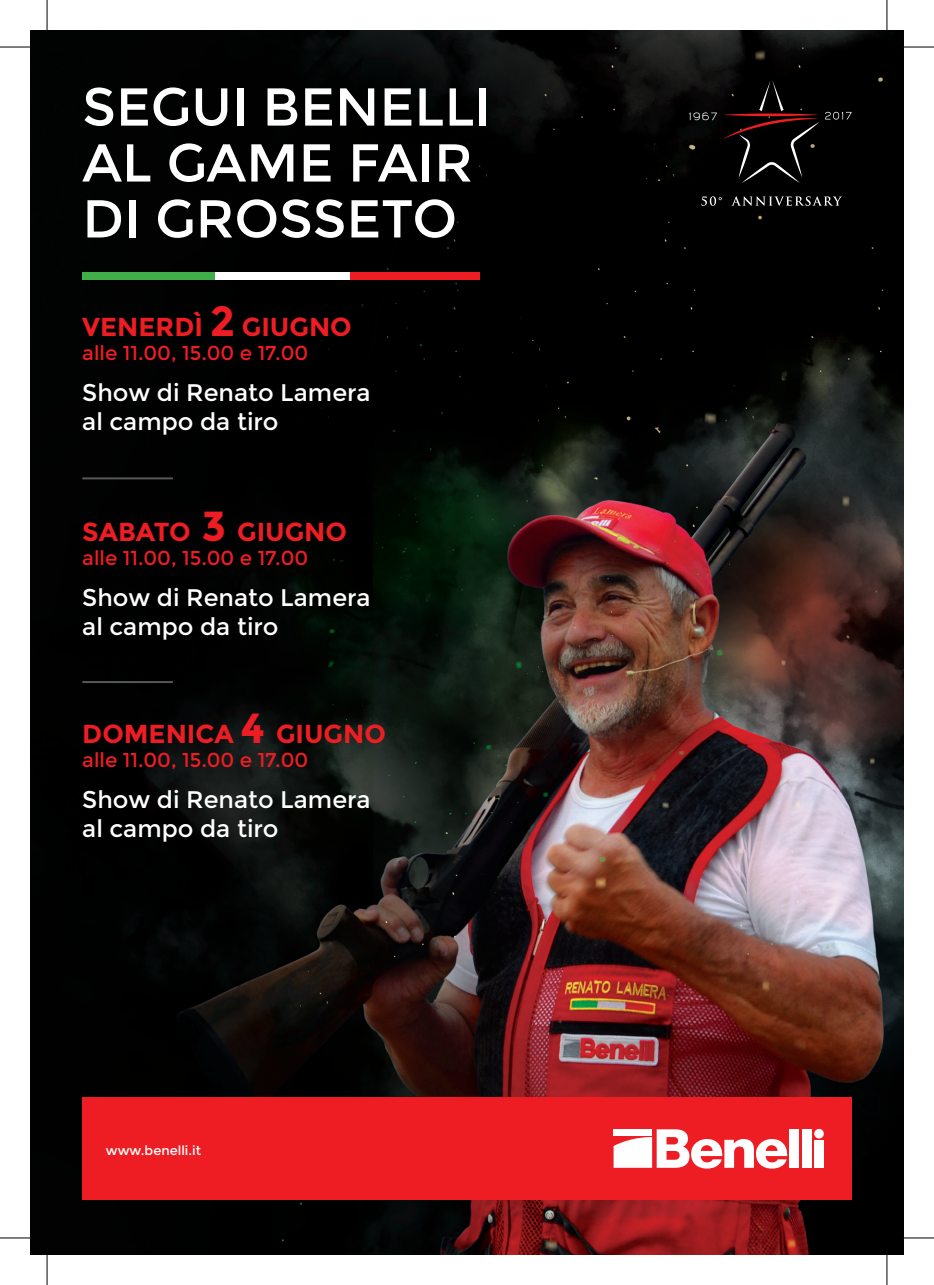
<style>
.page{position:relative;width:934px;height:1285px;background:#fff}
.page>*{position:absolute;margin:0;border:0;box-sizing:border-box;transform-origin:0 0}
.t1{font:53.2px/56px "Montserrat";color:#fff}
.t2{font:700 26px "Montserrat";color:#ee1d23}
.t3{font:24px/28.8px "Montserrat";color:#fff}
.t4{font:20px "Montserrat";color:#ee1d23}
.t5{font:13px "Montserrat";color:#fff}
.s1{font-size:42px}
</style>
<div class="page">
<img style="left:30px;top:30px;width:873px;height:1225px">
<div style="left:82px;top:1097px;width:769px;height:103px;background:#ee1d23"></div>
<div style="left:789px;top:1129px;width:9px;height:38px;background:#fff"></div>
<div style="left:801px;top:1129px;width:10px;height:38px;background:#fff"></div>
<div style="left:814px;top:1139px;width:9px;height:28px;background:#fff"></div>
<svg style="left:813px;top:1129px;width:10px;height:9px"></svg>
<svg style="left:613px;top:1129px;width:174px;height:39px"></svg>
<div style="left:344px;top:272px;width:135px;height:7px;background:#ee1d23"></div>
<div style="left:82px;top:272px;width:135px;height:7px;background:#40ae49"></div>
<div style="left:215px;top:272px;width:135px;height:7px;background:#fff"></div>
<svg style="left:701px;top:196px;width:140px;height:10px"></svg>
<svg style="left:689px;top:112px;width:27px;height:8px"></svg>
<svg style="left:722px;top:80px;width:129px;height:103px;background:#100a0a"></svg>
<hr style="left:82px;top:477px;width:91px;height:2px;background:#57585a">
<hr style="left:82px;top:681px;width:91px;height:2px;background:#57585a">
<hr style="left:0;top:47px;width:30px;height:1px;background:#000">
<hr style="left:903px;top:47px;width:30px;height:1px;background:#000">
<hr style="left:0;top:1237px;width:30px;height:1px;background:#000">
<hr style="left:903px;top:1237px;width:30px;height:1px;background:#000">
<hr style="left:47px;top:0;width:1px;height:30px;background:#000">
<hr style="left:47px;top:1255px;width:1px;height:30px;background:#000">
<hr style="left:886px;top:0;width:1px;height:30px;background:#000">
<hr style="left:886px;top:1255px;width:1px;height:30px;background:#000">
<h1 class="t1" style="left:82px;top:79px;width:410px">Segui Benelli al game fair di gross eto</h1>
<p class="t2" style="left:82px;top:311px;width:271px">VENERDÌ <span class="s1">2</span> GIUGNO</p>
<p class="t4" style="left:82px;top:341px;width:227px">alle 11.00, 15.00 e 17.00</p>
<p class="t3" style="left:82px;top:378px;width:290px">Show di Renato Lamera al campo da tiro</p>
<p class="t2" style="left:82px;top:517px;width:266px">SABATO <span class="s1">3</span> GIUGNO</p>
<p class="t4" style="left:82px;top:547px;width:227px">alle 11.00, 15.00 e 17.00</p>
<p class="t3" style="left:82px;top:584px;width:290px">Show di Renato Lamera al campo da tiro</p>
<p class="t2" style="left:82px;top:718px;width:82px">DOMENI</p>
<p class="t2" style="left:195px;top:718px;width:192px">CA <span class="s1">4</span> GIUGNO</p>
<p class="t4" style="left:82px;top:748px;width:227px">alle 11.00, 15.00 e 17.00</p>
<p class="t3" style="left:82px;top:786px;width:290px">Show di Renato Lamera al campo da tiro</p>
<p class="t5" style="left:106px;top:1143px;width:97px">www.benelli.it</p>
</div>
